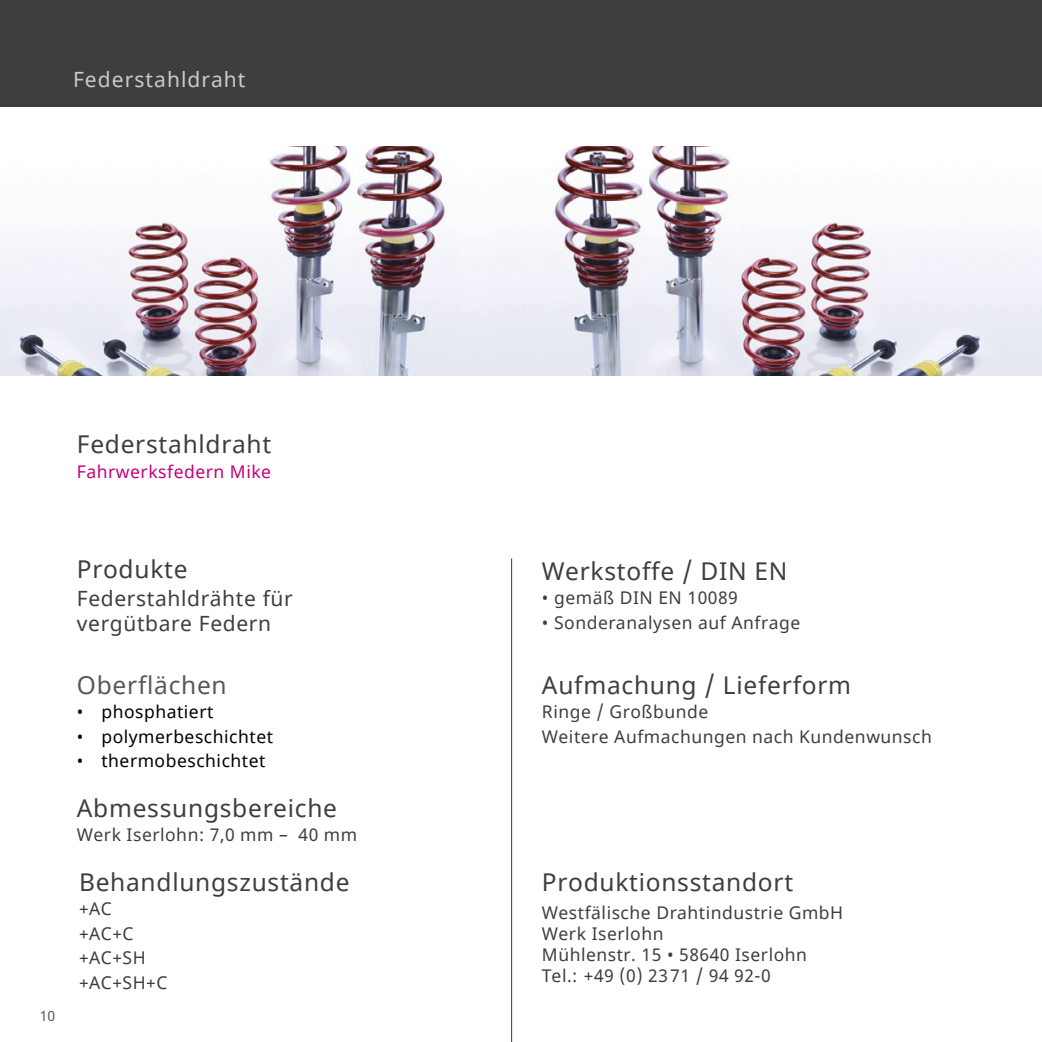
<style>
.page{position:relative;width:1042px;height:1042px;background:#fff}
.page>*{position:absolute;margin:0;border:0;box-sizing:border-box;transform-origin:0 0}
.t1{font:24.5px "Noto Sans";letter-spacing:.03em;color:#3f3e3e}
.t2{font:24.5px "Noto Sans";letter-spacing:.03em;color:#585857}
.t3{font:21px/24.5px "Noto Sans";letter-spacing:.03em;color:#3f3e3e}
.t4{font:21px "Noto Sans";letter-spacing:.05em;color:#cbcbcb}
.t5{font:17.5px/24.5px "Noto Sans";letter-spacing:.03em;color:#3f3e3e}
.t6{font:17.5px "Noto Sans";letter-spacing:.03em;color:#000}
.t7{font:17.5px "Noto Sans";letter-spacing:.03em;color:#c4007a}
.t8{font:14px "Noto Sans";color:#585857}
</style>
<div class="page">
<img style="left:0;top:146px;width:1042px;height:229px">
<hr style="left:511px;top:558px;width:1px;height:484px;background:#3f3e3e">
<div style="left:0;top:0;width:1042px;height:106px;background:#3f3e3e"></div>
<p class="t4" style="left:73px;top:65px;width:174px">Federstahldraht</p>
<h1 class="t1" style="left:77px;top:428px;width:196px">Federstahldraht</h1>
<p class="t7" style="left:77px;top:459px;width:196px">Fahrwerksfedern Mike</p>
<p class="t8" style="left:40px;top:1006px;width:17px">10</p>
<h1 class="t1" style="left:77px;top:553px;width:112px">Produkte</h1>
<p class="t3" style="left:77px;top:587px;width:217px">Federstahldrähte für vergütbare Federn</p>
<h1 class="t2" style="left:77px;top:668px;width:151px">Oberflächen</h1>
<p class="t6" style="left:77px;top:700px;width:138px">• phosphatiert</p>
<p class="t6" style="left:77px;top:724px;width:198px">• polymerbeschichtet</p>
<p class="t6" style="left:77px;top:749px;width:190px">• thermobeschichtet</p>
<h1 class="t1" style="left:77px;top:791px;width:262px">Abmessungsbereiche</h1>
<p class="t5" style="left:77px;top:823px;width:282px">Werk Iserlohn: 7,0 mm – 40 mm</p>
<h1 class="t1" style="left:79px;top:865px;width:272px">Behandlungszustände</h1>
<p class="t5" style="left:79px;top:897px;width:90px">+AC +AC+C +AC+SH +AC+SH+C</p>
<h1 class="t1" style="left:542px;top:554px;width:247px">Werkstoffe / DIN EN</h1>
<p class="t5" style="left:542px;top:586px;width:197px">• gemäß DIN EN 10089</p>
<p class="t5" style="left:542px;top:610px;width:260px">• Sonderanalysen auf Anfrage</p>
<h1 class="t1" style="left:542px;top:668px;width:311px">Aufmachung / Lieferform</h1>
<p class="t5" style="left:542px;top:700px;width:391px">Ringe / Großbunde<br>Weitere Aufmachungen nach Kundenwunsch</p>
<h1 class="t1" style="left:542px;top:865px;width:253px">Produktionsstandort</h1>
<p class="t5" style="left:542px;top:902px;width:303px;line-height:21px">Westfälische Drahtindustrie GmbH<br>Werk Iserlohn<br>Mühlenstr. 15 • 58640 Iserlohn<br>Tel.: +49 (0) 2371 / 94 92-0</p>
</div>
